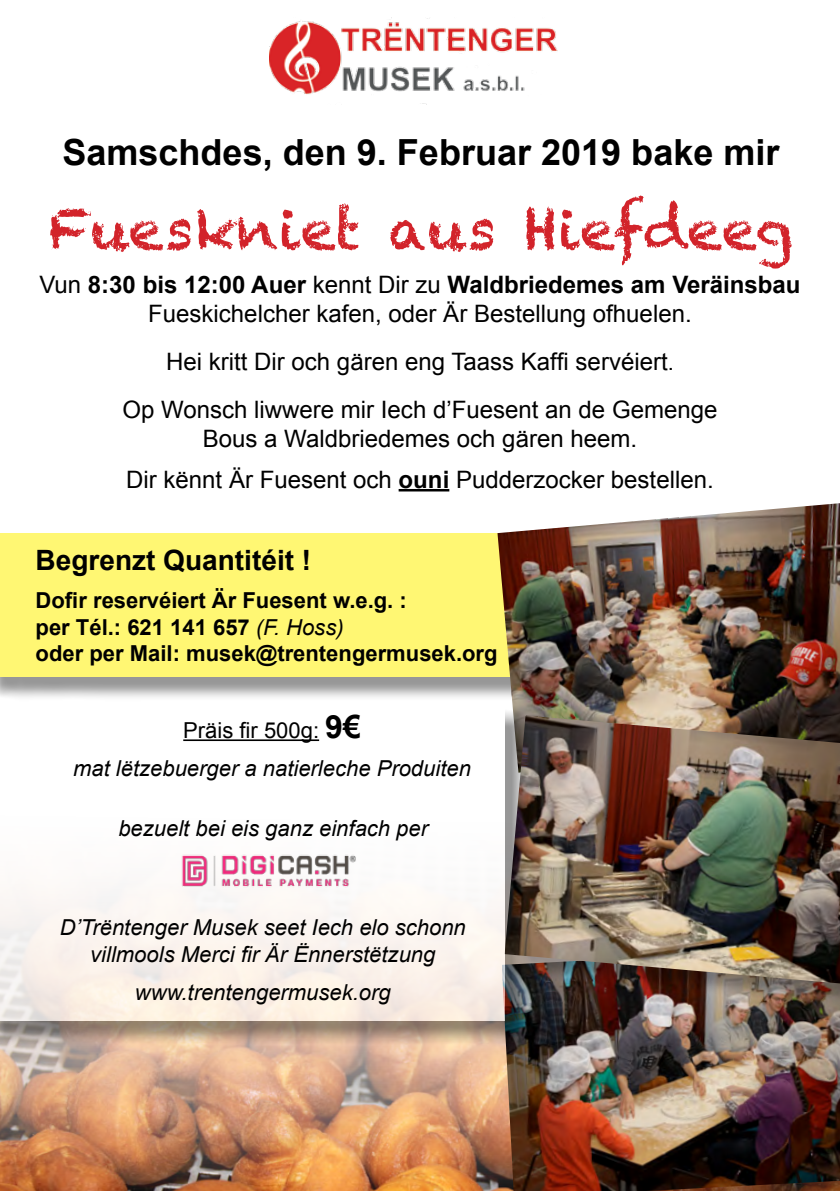
<style>
.page{position:relative;width:840px;height:1191px;background:#fff}
.page>*{position:absolute;margin:0;border:0;box-sizing:border-box;transform-origin:0 0}
.t1{font:56px "Chalkduster";color:#d2232a}
.t2{font:700 36px "Arial";color:#000}
.t3{font:700 28px "Arial";color:#000}
.t4{font:24px/28.8px "Arial";color:#000;text-align:center}
.t5{font:italic 22px/37.8px "Arial";color:#000;text-align:center}
.t6{font:700 22px/26.4px "Arial";color:#000}
.s1{font-weight:700}
.s2{font-size:22px}
.s3{font-weight:400;font-style:italic}
.s4{font-style:normal}
.s5{font-weight:700;font-style:normal;font-size:32px}
</style>
<div class="page">
<img style="left:0;top:1046px;width:501px;height:145px">
<div style="left:0;top:537px;width:570px;height:165px;background:#000;opacity:.75"></div>
<div style="left:0;top:534px;width:546px;height:143px;background:#fff773"></div>
<img style="left:497px;top:503px;width:342px;height:212px">
<img style="left:269px;top:17px;width:289px;height:88px">
<img style="left:501px;top:1009px;width:338px;height:182px">
<hr style="left:398px;top:489px;width:51px;height:2px;background:#000">
<div style="left:509px;top:719px;width:330px;height:290px;background:#000;opacity:.33"></div>
<img style="left:529px;top:715px;width:310px;height:268px">
<div style="left:0;top:708px;width:529px;height:338px;background:#000;opacity:.75"></div>
<div style="left:0;top:705px;width:504px;height:315px;background:linear-gradient(to bottom,#fff,#f8efe6)"></div>
<hr style="left:183px;top:739px;width:136px;height:2px;background:#000">
<img style="left:172px;top:846px;width:193px;height:48px">
<h2 class="t2" style="left:62px;top:129px;width:718px">Samschdes, den 9. Februar 2019 bake mir</h2>
<h1 class="t1" style="left:49px;top:196px;width:746px">Fueskniet aus Hiefdeeg</h1>
<p class="t4" style="left:39px;top:271px;width:762px">Vun <span class="s1">8:30 bis 12:00 Auer</span> kennt Dir zu <span class="s1">Waldbriedemes am Veräinsbau<br></span>Fueskichelcher kafen, oder Är Bestellung ofhuelen.</p>
<p class="t4" style="left:122px;top:338px;width:596px;line-height:48px">Hei kritt Dir och gären eng Taass Kaffi servéiert<span class="s2">.<br></span>Op Wonsch liwwere mir Iech d’Fuesent an de Gemenge</p>
<p class="t4" style="left:126px;top:418px;width:588px;line-height:40.8px">Bous a Waldbriedemes och gären heem.<br>Dir kënnt Är Fuesent och <span class="s1">ouni</span> Pudderzocker bestellen.</p>
<p class="t3" style="left:36px;top:541px;width:277px">Begrenzt Quantitéit !</p>
<p class="t6" style="left:36px;top:588px;width:463px">Dofir reservéiert Är Fuesent w.e.g. :<br>per Tél.: 621 141 657 <span class="s3">(F. Hoss)<br></span>oder per Mail: musek@trentengermusek.org</p>
<p class="t5" style="left:73px;top:711px;width:399px"><span class="s4">Präis fir 500g:</span> <span class="s5">9€<br></span>mat lëtzebuerger a natierleche Produiten</p>
<p class="t5" style="left:118px;top:810px;width:311px">bezuelt bei eis ganz einfach per</p>
<p class="t5" style="left:60px;top:914px;width:407px;line-height:26.4px">D’Trëntenger Musek seet Iech elo schonn villmools Merci fir Är Ënnerstëtzung</p>
<p class="t5" style="left:135px;top:973px;width:257px">www.trentengermusek.org</p>
</div>
